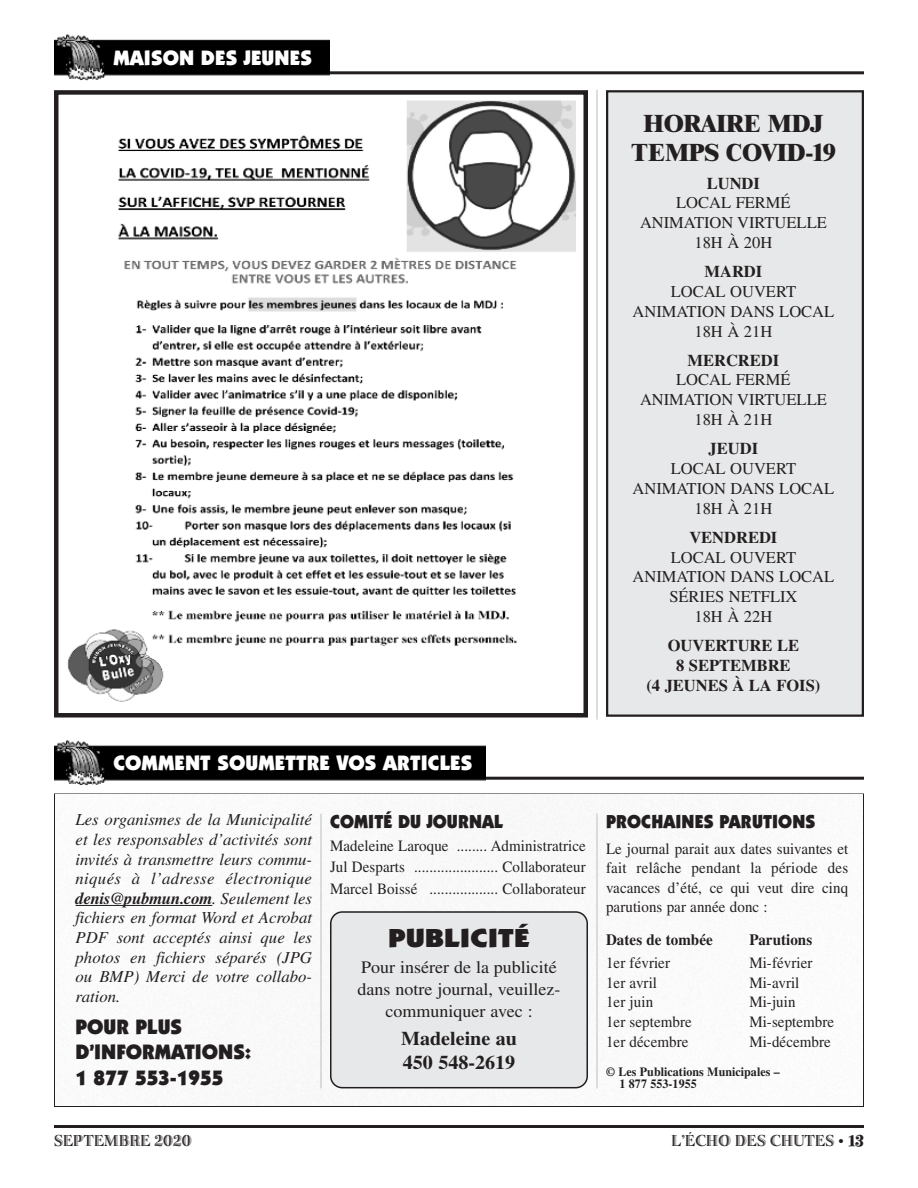
<style>
.page{position:relative;width:918px;height:1188px;background:#fff}
.page>*{position:absolute;margin:0;border:0;box-sizing:border-box;transform-origin:0 0}
.t1{font:900 26.25px "Itc Kabel";color:#231f20;scale:1.2 1}
.t2{font:800 24px/29px "Times";color:#231f20;text-align:center}
.t3{font:900 21px "Itc Kabel";letter-spacing:.005em;color:#fff}
.t4{font:900 21px/25.3px "Itc Kabel";color:#231f20}
.t5{font:700 19.5px/24px "Times";color:#231f20}
.t6{font:900 18.9px "Itc Kabel";letter-spacing:.005em;color:#231f20;scale:.95 1}
.t7{font:17.55px/22px "Times";color:#231f20;text-align:center}
.t8{font:italic 16.8px/19.6px "Times";color:#231f20;text-align:justify}
.t9{font:16.5px/20px "Times";color:#231f20;text-align:center}
.t10{font:700 16.5px/20px "Times";color:#231f20;text-align:center}
.t11{font:16.5px "Bertie Plain";color:#231f20}
.t12{font:15.75px/19.5px "Times";letter-spacing:.005em;color:#231f20;text-align:justify;scale:.95 1}
.t13{font:700 15.75px "Times";letter-spacing:.005em;color:#231f20;scale:.95 1}
.t14{font:700 12.6px/12.6px "Times";letter-spacing:.005em;color:#231f20;scale:.95 1}
.s1{font-weight:700}
.s2{font-family:"Times";font-size:15px}
.s3{font-family:"Spumoni LP";font-size:21px}
</style>
<div class="page">
<hr style="left:54px;top:1125px;width:810px;height:3px;background:#231f20">
<hr style="left:54px;top:71px;width:810px;height:3px;background:#231f20">
<img style="left:54px;top:34px;width:276px;height:46px">
<img style="left:67px;top:100px;width:509px;height:602px">
<div style="left:54px;top:90px;width:534px;height:628px;border:4px solid #231f20"></div>
<div style="left:607px;top:91px;width:256px;height:625px;background:#e7e8e9"></div>
<div style="left:606px;top:90px;width:258px;height:627px;border:2px solid #231f20"></div>
<hr style="left:597px;top:90px;width:1px;height:630px;background:#bcbdc0">
<img style="left:66px;top:795px;width:705px;height:311px">
<hr style="left:76px;top:905px;width:136px;height:1px;background:#231f20">
<div style="left:330px;top:911px;width:258px;height:177px;background:#e7e8e9"></div>
<hr style="left:54px;top:777px;width:810px;height:3px;background:#231f20">
<img style="left:54px;top:740px;width:432px;height:45px">
<hr style="left:597px;top:814px;width:1px;height:274px;background:#bcbdc0">
<hr style="left:321px;top:814px;width:1px;height:274px;background:#bcbdc0">
<h3 class="t3" style="left:113px;top:50px;width:200px">MAISON DES JEUNES</h3>
<h2 class="t2" style="left:631px;top:111px;width:206px">HORAIRE MDJ<br>TEMPS COVID-19</h2>
<p class="t10" style="left:707px;top:175px;width:55px">LUNDI</p>
<p class="t9" style="left:640px;top:195px;width:188px">LOCAL FERMÉ<br>ANIMATION VIRTUELLE<br>18H À 20H</p>
<p class="t10" style="left:705px;top:263px;width:59px">MARDI</p>
<p class="t9" style="left:633px;top:283px;width:203px">LOCAL OUVERT<br>ANIMATION DANS LOCAL<br>18H À 21H</p>
<p class="t10" style="left:688px;top:352px;width:93px">MERCREDI</p>
<p class="t9" style="left:640px;top:372px;width:188px">LOCAL FERMÉ<br>ANIMATION VIRTUELLE<br>18H À 21H</p>
<p class="t10" style="left:709px;top:440px;width:51px">JEUDI</p>
<p class="t9" style="left:633px;top:460px;width:203px">LOCAL OUVERT<br>ANIMATION DANS LOCAL<br>18H À 21H</p>
<p class="t10" style="left:689px;top:529px;width:89px">VENDREDI</p>
<p class="t9" style="left:633px;top:549px;width:203px">LOCAL OUVERT<br>ANIMATION DANS LOCAL<br>SÉRIES NETFLIX<br>18H À 22H</p>
<p class="t10" style="left:646px;top:637px;width:175px">OUVERTURE LE<br>8 SEPTEMBRE<br>(4 JEUNES À LA FOIS)</p>
<h3 class="t3" style="left:113px;top:755px;width:361px">COMMENT SOUMETTRE VOS ARTICLES</h3>
<p class="t8" style="left:76px;top:812px;width:238px">Les organismes de la Municipalité et les responsables d’activités sont invités à transmettre leurs commu&shy;niqués à l’adresse électronique <span class="s1">denis@pubmun.com</span>. Seulement les fichiers en format Word et Acrobat PDF sont acceptés ainsi que les photos en fichiers séparés (JPG ou BMP) Merci de votre collabo&shy;ration.</p>
<h3 class="t4" style="left:76px;top:1016px;width:177px">POUR PLUS<br>D’INFORMATIONS:<br>1 877 553-1955</h3>
<p class="t6" style="left:330px;top:815px;width:184px">COMITÉ DU JOURNAL</p>
<p class="t12" style="left:330px;top:836px;width:271px;line-height:21.8px">Madeleine Laroque ........ Administratrice Jul Desparts ...................... Collaborateur Marcel Boissé .................. Collaborateur</p>
<h1 class="t1" style="left:388px;top:929px;width:119px">PUBLICITÉ</h1>
<p class="t7" style="left:358px;top:958px;width:204px">Pour insérer de la publicité dans notre journal, veuillez&shy;communiquer avec :</p>
<p class="t5" style="left:401px;top:1028px;width:117px">Madeleine au<br>450 548-2619</p>
<p class="t6" style="left:606px;top:815px;width:222px">PROCHAINES PARUTIONS</p>
<p class="t12" style="left:606px;top:840px;width:256px">Le journal parait aux dates suivantes et fait relâche pendant la période des vacances d’été, ce qui veut dire cinq parutions par année donc :</p>
<p class="t13" style="left:606px;top:935px;width:114px">Dates de tombée</p>
<p class="t13" style="left:749px;top:935px;width:68px">Parutions</p>
<p class="t12" style="left:606px;top:954px;width:69px">1er février</p>
<p class="t12" style="left:749px;top:954px;width:68px">Mi-février</p>
<p class="t12" style="left:606px;top:974px;width:55px">1er avril</p>
<p class="t12" style="left:749px;top:974px;width:54px">Mi-avril</p>
<p class="t12" style="left:606px;top:994px;width:51px">1er juin</p>
<p class="t12" style="left:749px;top:994px;width:50px">Mi-juin</p>
<p class="t12" style="left:606px;top:1014px;width:92px">1er septembre</p>
<p class="t12" style="left:749px;top:1014px;width:91px">Mi-septembre</p>
<p class="t12" style="left:606px;top:1034px;width:88px">1er décembre</p>
<p class="t12" style="left:749px;top:1034px;width:87px">Mi-décembre</p>
<p class="t14" style="left:619px;top:1066px;width:170px;text-indent:-13px">© Les Publications Municipales –<br>1 877 553-1955</p>
<p class="t11" style="left:54px;top:1135px;width:139px">SEPTEMBRE 2020</p>
<p class="t11" style="left:671px;top:1135px;width:194px">L’ÉCHO DES CHUTES <span class="s2">•</span> <span class="s3">13</span></p>
</div>
